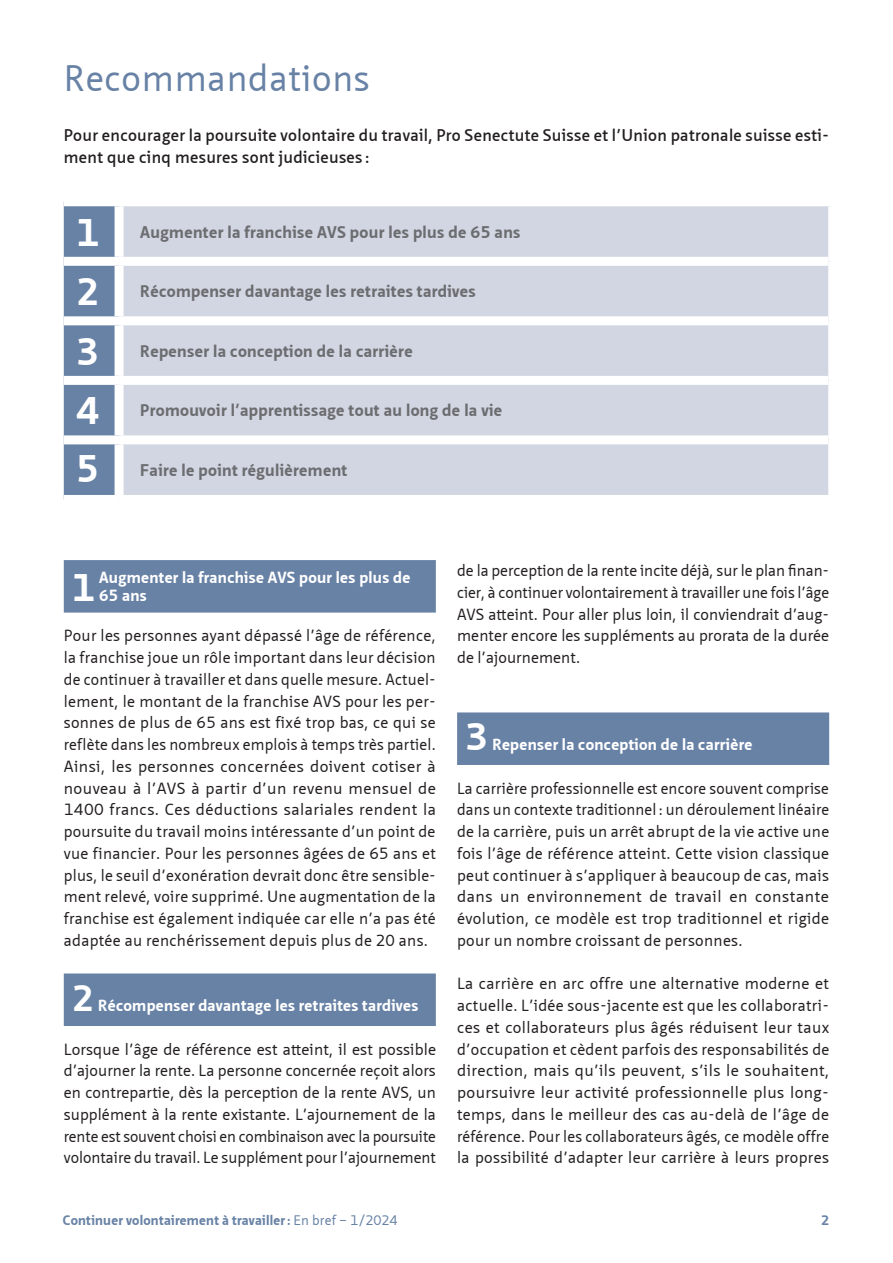
<style>
.page{position:relative;width:893px;height:1263px;background:#fff}
.page>*{position:absolute;margin:0;border:0;box-sizing:border-box;transform-origin:0 0}
.Aufzählung_Box{font:700 37.5px "Neue Sans Pro";color:#fff}
.Untertitel_2_Zeilen{font:700 37.5px "Neue Sans Pro";color:#fff}
.Untertitel_1_Zeile{font:700 37.5px "Neue Sans Pro";color:#fff}
.Titel_Gundtext{font:36px "Neue Sans Pro";letter-spacing:.02em;color:#6882a6}
.Untertitel_1_Zeile-2{font:700 36px "Neue Sans Pro";color:#fff}
.Aufzählung_Text_Tabelle{font:700 16.5px "Neue Sans Pro";letter-spacing:.02em;color:#6c6d70}
.Intro{font:600 16.5px/21.8px "Neue Sans Pro";letter-spacing:.02em;color:#231f20}
.Grundtext{font:15.75px/21.8px "Neue Sans Pro";letter-spacing:.02em;color:#231f20;text-align:justify}
.Untertitel_1_Zeile-3{font:700 15.75px "Neue Sans Pro";letter-spacing:.02em;color:#fff}
.Untertitel_2_Zeilen-2{font:700 15.75px/18px "Neue Sans Pro";letter-spacing:.02em;color:#fff}
.t1{font:700 13.5px "Neue Sans Pro";letter-spacing:.015em;color:#6882a6}
.s1{font-weight:400}
</style>
<div class="page">
<div style="left:64px;top:206px;width:51px;height:289px;background:#6882a6"></div>
<div style="left:124px;top:206px;width:704px;height:289px;background:#d1d6e2"></div>
<div style="left:64px;top:257px;width:55px;height:9px;background:#fff"></div>
<div style="left:119px;top:257px;width:709px;height:9px;background:#fff"></div>
<div style="left:64px;top:316px;width:55px;height:9px;background:#fff"></div>
<div style="left:119px;top:316px;width:709px;height:9px;background:#fff"></div>
<div style="left:64px;top:376px;width:55px;height:9px;background:#fff"></div>
<div style="left:119px;top:376px;width:709px;height:9px;background:#fff"></div>
<div style="left:64px;top:435px;width:55px;height:9px;background:#fff"></div>
<div style="left:119px;top:435px;width:709px;height:9px;background:#fff"></div>
<div style="left:64px;top:560px;width:372px;height:53px;background:#6882a6"></div>
<div style="left:64px;top:973px;width:372px;height:53px;background:#6882a6"></div>
<div style="left:457px;top:712px;width:372px;height:53px;background:#6882a6"></div>
<p class="Titel_Gundtext" style="left:64px;top:55px;width:307px">Recommandations</p>
<p class="Intro" style="left:64px;top:124px;width:767px">Pour encourager la poursuite volontaire du travail, Pro Senectute Suisse et l’Union patronale suisse esti&shy;ment que cinq mesures sont judicieuses :</p>
<p class="Aufzählung_Box" style="left:77px;top:208px;width:24px">1</p>
<p class="Aufzählung_Text_Tabelle" style="left:140px;top:221px;width:382px">Augmenter la franchise AVS pour les plus de 65 ans</p>
<p class="Aufzählung_Box" style="left:77px;top:267px;width:24px">2</p>
<p class="Aufzählung_Text_Tabelle" style="left:140px;top:281px;width:337px">Récompenser davantage les retraites tardives</p>
<p class="Aufzählung_Box" style="left:77px;top:327px;width:24px">3</p>
<p class="Aufzählung_Text_Tabelle" style="left:140px;top:340px;width:274px">Repenser la conception de la carrière</p>
<p class="Aufzählung_Box" style="left:77px;top:387px;width:24px">4</p>
<p class="Aufzählung_Text_Tabelle" style="left:140px;top:400px;width:363px">Promouvoir l’apprentissage tout au long de la vie</p>
<p class="Aufzählung_Box" style="left:77px;top:445px;width:24px">5</p>
<p class="Aufzählung_Text_Tabelle" style="left:140px;top:459px;width:209px">Faire le point régulièrement</p>
<p class="Untertitel_2_Zeilen" style="left:72px;top:563px;width:24px">1</p>
<p class="Untertitel_2_Zeilen-2" style="left:99px;top:568px;width:313px">Augmenter la franchise AVS pour les plus de<br>65 ans</p>
<p class="Grundtext" style="left:64px;top:625px;width:374px">Pour les personnes ayant dépassé l’âge de référence, la franchise joue un rôle important dans leur décision de continuer à travailler et dans quelle mesure. Actuel&shy;lement, le montant de la franchise AVS pour les per&shy;sonnes de plus de 65 ans est fixé trop bas, ce qui se reflète dans les nombreux emplois à temps très partiel.<br>Ainsi, les personnes concernées doivent cotiser à nouveau à l’AVS à partir d’un revenu mensuel de 1400 francs. Ces déductions salariales rendent la poursuite du travail moins intéressante d’un point de vue financier. Pour les personnes âgées de 65 ans et plus, le seuil d’exonération devrait donc être sensible&shy;ment relevé, voire supprimé. Une augmentation de la franchise est également indiquée car elle n’a pas été adaptée au renchérissement depuis plus de 20 ans.</p>
<p class="Untertitel_1_Zeile-2" style="left:72px;top:975px;width:23px">2</p>
<p class="Untertitel_1_Zeile-3" style="left:98px;top:995px;width:322px">Récompenser davantage les retraites tardives</p>
<p class="Grundtext" style="left:64px;top:1038px;width:374px">Lorsque l’âge de référence est atteint, il est possible d’ajourner la rente. La personne concernée reçoit alors en contrepartie, dès la perception de la rente AVS, un supplément à la rente existante. L’ajournement de la rente est souvent choisi en combinaison avec la poursuite volontaire du travail. Le supplément pour l’ajournement</p>
<p class="Grundtext" style="left:457px;top:559px;width:374px">de la perception de la rente incite déjà, sur le plan finan&shy;cier, à continuer volontairement à travailler une fois l’âge AVS atteint. Pour aller plus loin, il conviendrait d’aug&shy;menter encore les suppléments au prorata de la durée de l’ajournement.</p>
<p class="Untertitel_1_Zeile" style="left:466px;top:712px;width:24px">3</p>
<p class="Untertitel_1_Zeile-3" style="left:492px;top:734px;width:261px">Repenser la conception de la carrière</p>
<p class="Grundtext" style="left:457px;top:777px;width:374px">La carrière professionnelle est encore souvent comprise dans un contexte traditionnel : un déroulement linéaire de la carrière, puis un arrêt abrupt de la vie active une fois l’âge de référence atteint. Cette vision classique peut continuer à s’appliquer à beaucoup de cas, mais dans un environnement de travail en constante évolution, ce modèle est trop traditionnel et rigide pour un nombre croissant de personnes.</p>
<p class="Grundtext" style="left:457px;top:973px;width:374px;text-align:left">La carrière en arc offre une alternative moderne et actuelle. L’idée sous-jacente est que les collaboratri&shy;ces et collaborateurs plus âgés réduisent leur taux d’occupation et cèdent parfois des responsabilités de direction, mais qu’ils peuvent, s’ils le souhaitent, poursuivre leur activité professionnelle plus long&shy;temps, dans le meilleur des cas au-delà de l’âge de référence. Pour les collaborateurs âgés, ce modèle offre la possibilité d’adapter leur carrière à leurs propres</p>
<p class="t1" style="left:63px;top:1211px;width:336px">Continuer volontairement à travailler: <span class="s1">En bref – 1/2024</span></p>
<p class="t1" style="left:821px;top:1211px;width:10px">2</p>
</div>
